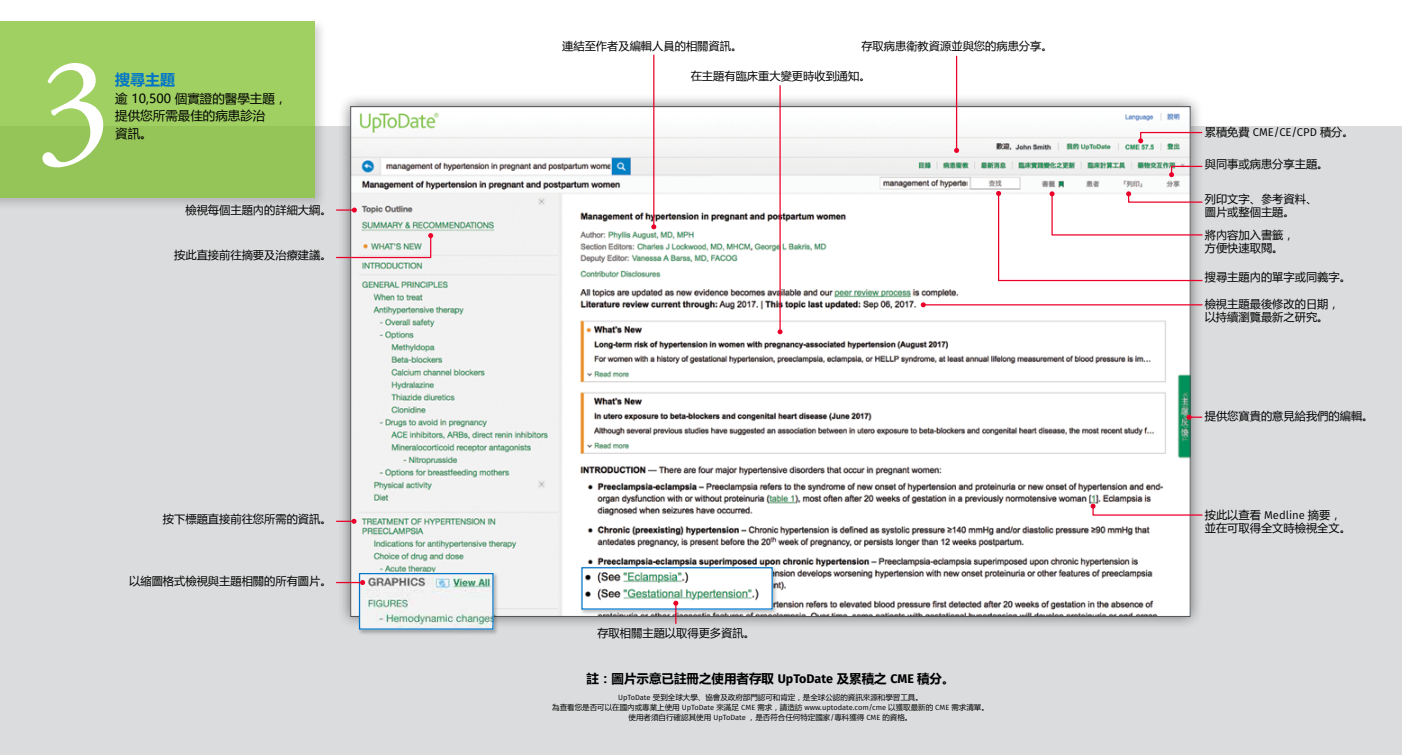
<style>
.page{position:relative;width:1402px;height:755px;background:#fff}
.page>*{position:absolute;margin:0;border:0;box-sizing:border-box;transform-origin:0 0}
.t1{font:150px "Adobe Garamond Pro";color:#fff}
.t2{font:700 15px "Microsoft Ya Hei";color:#0075c9}
.t3{font:700 12.5px "Microsoft Ya Hei";color:#000}
.t4{font:12.5px/17.5px "Microsoft Ya Hei";color:#000}
.t5{font:11.25px/13.1px "Microsoft Ya Hei";color:#000}
.t6{font:11.25px "Fira Sans";color:#000}
.t7{font:7.5px/10px "Microsoft Ya Hei";color:#000;text-align:center}
.s1{font-family:"Fira Sans"}
.s2{font-family:"Microsoft Ya Hei"}
</style>
<div class="page">
<div style="left:0;top:127px;width:1401px;height:628px;background:#dbdcdd"></div>
<div style="left:337px;top:93px;width:866px;height:536px;background:#000;opacity:.49"></div>
<img style="left:352px;top:108px;width:836px;height:507px">
<svg style="left:336px;top:233px;width:97px;height:26px;background:#e0d4d4"></svg>
<svg style="left:1186px;top:415px;width:15px;height:5px"></svg>
<svg style="left:1138px;top:131px;width:65px;height:12px"></svg>
<svg style="left:1169px;top:165px;width:34px;height:12px"></svg>
<svg style="left:336px;top:207px;width:21px;height:5px"></svg>
<svg style="left:336px;top:519px;width:20px;height:5px"></svg>
<hr style="left:956px;top:56px;width:1px;height:94px;background:#eb0029">
<svg style="left:954px;top:148px;width:5px;height:5px"></svg>
<hr style="left:779px;top:86px;width:1px;height:246px;background:#eb0029">
<svg style="left:777px;top:329px;width:5px;height:5px"></svg>
<hr style="left:653px;top:55px;width:1px;height:172px;background:#eb0029">
<svg style="left:651px;top:224px;width:5px;height:5px"></svg>
<hr style="left:923px;top:304px;width:279px;height:1px;background:#eb0029">
<svg style="left:920px;top:302px;width:5px;height:5px"></svg>
<svg style="left:996px;top:191px;width:207px;height:91px;background:#f9f0f2"></svg>
<svg style="left:1090px;top:503px;width:113px;height:13px"></svg>
<div style="left:0;top:18px;width:327px;height:193px;background:#000;opacity:.25"></div>
<div style="left:0;top:21px;width:314px;height:177px;background:#a0d062"></div>
<div style="left:580px;top:566px;width:198px;height:49px;background:#000;opacity:.25"></div>
<img style="left:583px;top:569px;width:187px;height:38px">
<div style="left:581px;top:567px;width:191px;height:42px;border:1px solid #0075c9"></div>
<svg style="left:673px;top:600px;width:5px;height:23px"></svg>
<div style="left:358px;top:572px;width:141px;height:63px;background:#000;opacity:.25"></div>
<img style="left:361px;top:575px;width:130px;height:52px">
<div style="left:359px;top:573px;width:134px;height:56px;border:1px solid #0075c9"></div>
<svg style="left:336px;top:580px;width:29px;height:5px"></svg>
<h1 class="t1" style="left:36px;top:21px;width:76px">3</h1>
<h2 class="t2" style="left:115px;top:69px;width:61px">搜尋主題</h2>
<p class="t4" style="left:115px;top:89px;width:174px">逾 10,500 個實證的醫學主題，提供您所需最佳的病患診治</p>
<p class="t4" style="left:115px;top:124px;width:39px">資訊。</p>
<p class="t5" style="left:185px;top:203px;width:148px">檢視每個主題內的詳細大綱。</p>
<p class="t5" style="left:174px;top:248px;width:159px">按此直接前往摘要及治療建議。</p>
<p class="t5" style="left:163px;top:512px;width:170px">按下標題直接前往您所需的資訊。</p>
<p class="t5" style="left:129px;top:573px;width:204px">以縮圖格式檢視與主題相關的所有圖片。</p>
<p class="t5" style="left:562px;top:39px;width:181px">連結至作者及編輯人員的相關資訊。</p>
<p class="t5" style="left:861px;top:39px;width:193px">存取病患衛教資源並與您的病患分享。</p>
<p class="t5" style="left:690px;top:69px;width:181px">在主題有臨床重大變更時收到通知。</p>
<p class="t5" style="left:597px;top:626px;width:159px">存取相關主題以取得更多資訊。</p>
<p class="t3" style="left:586px;top:670px;width:369px">註：圖片示意已註冊之使用者存取 <span class="s1">UpToDate</span> 及累積之 <span class="s1">CME</span> 積分。</p>
<p class="t7" style="left:552px;top:691px;width:438px"><span class="s1">UpToDate</span> 受到全球大學、協會及政府部門認可和肯定，是全球公認的資訊來源和學習工具。<br>為查看您是否可以在國內或專業上使用 <span class="s1">UpToDate</span> 來滿足 <span class="s1">CME</span> 需求，請造訪 <span class="s1">www.uptodate.com/cme</span> 以獲取最新的 <span class="s1">CME</span> 需求清單。使用者須自行確認其使用 <span class="s1">UpToDate</span> ，是否符合任何特定國家<span class="s1">/</span>專科獲得 <span class="s1">CME</span> 的資格。</p>
<p class="t6" style="left:1204px;top:124px;width:150px"><span class="s2">累積免費</span> CME/CE/CPD <span class="s2">積分。</span></p>
<p class="t5" style="left:1204px;top:157px;width:125px">與同事或病患分享主題。</p>
<p class="t5" style="left:1204px;top:192px;width:114px">列印文字、參考資料、圖片或整個主題。</p>
<p class="t5" style="left:1204px;top:228px;width:92px">將內容加入書籤，方便快速取閱。</p>
<p class="t5" style="left:1204px;top:270px;width:148px">搜尋主題內的單字或同義字。</p>
<p class="t5" style="left:1204px;top:297px;width:137px">檢視主題最後修改的日期，以持續瀏覽最新之研究。</p>
<p class="t5" style="left:1204px;top:409px;width:170px">提供您寶貴的意見給我們的編輯。</p>
<p class="t5" style="left:1204px;top:508px;width:148px">按此以查看 <span class="s1">Medline</span> 摘要，並在可取得全文時檢視全文。</p>
</div>
